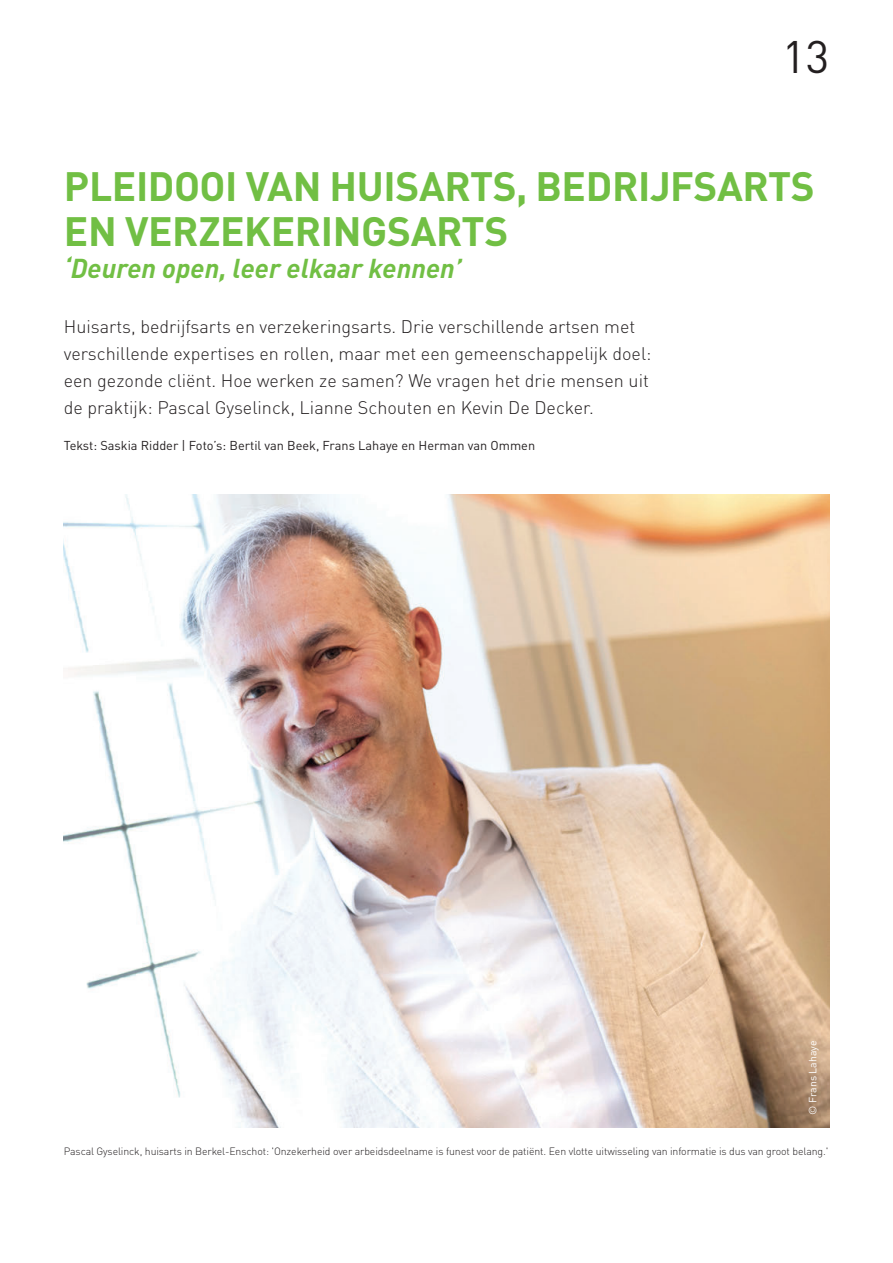
<style>
.page{position:relative;width:893px;height:1263px;background:#fff}
.page>*{position:absolute;margin:0;border:0;box-sizing:border-box;transform-origin:0 0}
.t1{font:45px "DINOT";color:#231f20}
.t2{font:700 40.5px/45px "DINOT";letter-spacing:-.01em;color:#71bf44}
.t3{font:italic 700 27px "DINOT";color:#71bf44}
.t4{font:300 18px/27px "DINOT";color:#231f20}
.t5{font:12.75px "DINOT";color:#231f20}
.t6{font:300 10.5px "DINOT";letter-spacing:-.01em;color:#231f20}
.t7{font:10.5px "DINOT";color:#fff}
</style>
<div class="page">
<img style="left:64px;top:494px;width:765px;height:633px">
<h1 class="t1" style="left:782px;top:29px;width:48px">13</h1>
<h2 class="t2" style="left:64px;top:163px;width:752px">PLEIDOOI VAN HUISARTS, BEDRIJFSARTS<br>EN VERZEKERINGSARTS</h2>
<h3 class="t3" style="left:64px;top:251px;width:400px">‘Deuren open, leer elkaar kennen’</h3>
<p class="t4" style="left:64px;top:312px;width:589px">Huisarts, bedrijfsarts en verzekeringsarts. Drie verschillende artsen met verschillende expertises en rollen, maar met een gemeenschappelijk doel: een gezonde cliënt. Hoe werken ze samen? We vragen het drie mensen uit de praktijk: Pascal Gyselinck, Lianne Schouten en Kevin De Decker.</p>
<p class="t5" style="left:64px;top:437px;width:473px">Tekst: Saskia Ridder | Foto’s: Bertil van Beek, Frans Lahaye en Herman van Ommen</p>
<p class="t7" style="left:806px;top:1115px;width:76px;rotate:-90deg">© Frans Lahaye</p>
<p class="t6" style="left:64px;top:1144px;width:766px">Pascal Gyselinck, huisarts in Berkel-Enschot: 'Onzekerheid over arbeidsdeelname is funest voor de patiënt. Een vlotte uitwisseling van informatie is dus van groot belang.'</p>
</div>
